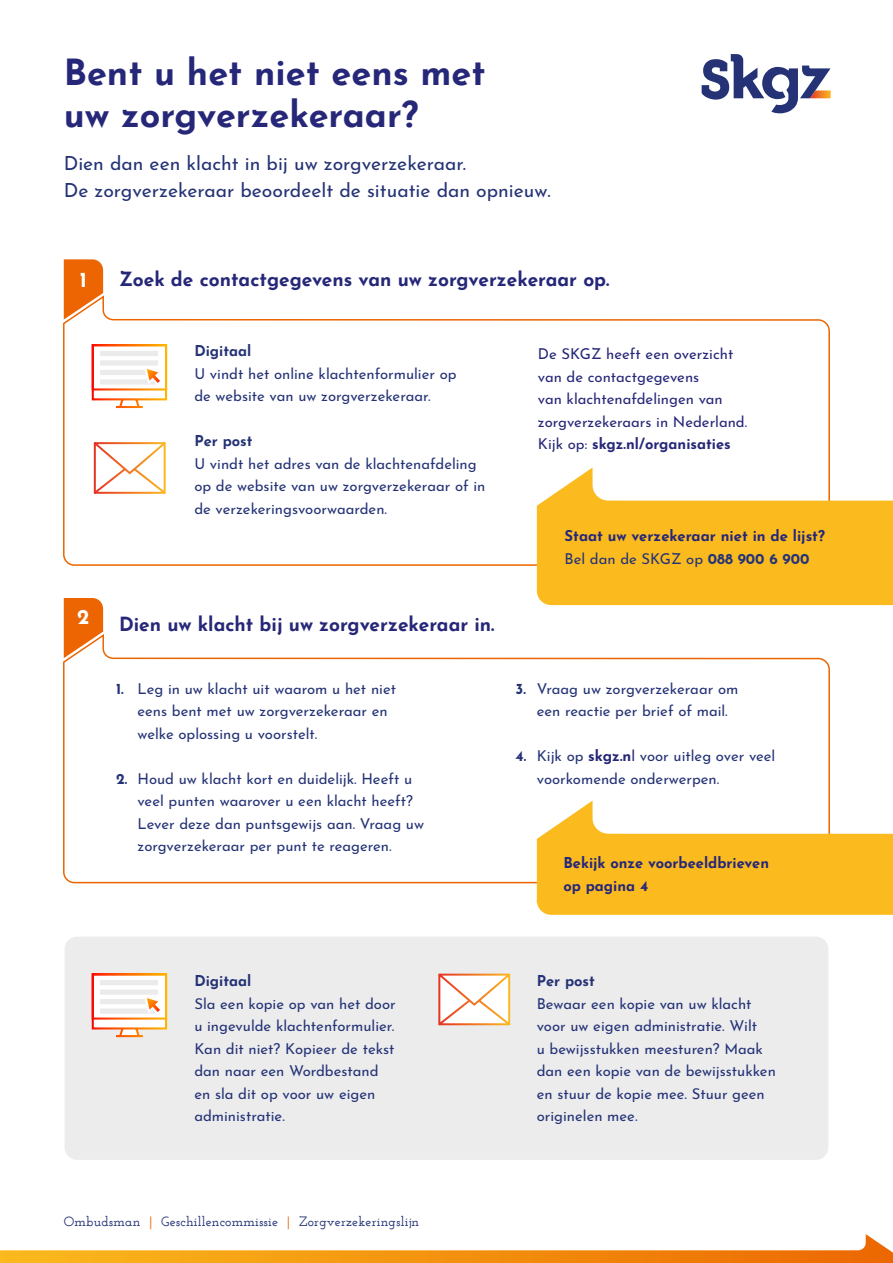
<style>
.page{position:relative;width:893px;height:1263px;background:#fff}
.page>*{position:absolute;margin:0;border:0;box-sizing:border-box;transform-origin:0 0}
.t1{font:700 36px/42px "Josefin Sans";color:#262778}
.t2{font:700 21px "Josefin Sans";color:#fff}
.t3{font:19.5px/27px "Josefin Sans";color:#253376}
.t4{font:700 19.5px "Josefin Sans";color:#262778}
.t5{font:15px/22.5px "Josefin Sans";color:#253376}
.t6{font:15px/22.5px "Josefin Sans";color:#262778}
.t7{font:700 15px/22.5px "Josefin Sans";color:#262778}
.t8{font:700 15px "Josefin Sans";color:#253376}
.t9{font:600 13.5px "Josefin Slab";letter-spacing:.015em;color:#253376}
.s1{font-weight:700}
.s2{font-weight:400;color:#253376}
.s3{color:#253376}
.s4{font-weight:700;color:#262778}
.s5{color:#262778}
.s6{color:#ec6502}
</style>
<div class="page">
<svg style="left:63px;top:632px;width:767px;height:252px"></svg>
<svg style="left:63px;top:294px;width:767px;height:273px"></svg>
<svg style="left:537px;top:467px;width:356px;height:138px;fill:#fbbb1f"></svg>
<div style="left:65px;top:936px;width:763px;height:224px;background:#ececed;border-radius:13px"></div>
<svg style="left:64px;top:259px;width:39px;height:61px"></svg>
<svg style="left:64px;top:598px;width:39px;height:60px"></svg>
<svg style="left:91px;top:343px;width:77px;height:67px"></svg>
<svg style="left:91px;top:973px;width:77px;height:65px"></svg>
<svg style="left:92px;top:440px;width:75px;height:56px"></svg>
<svg style="left:438px;top:973px;width:73px;height:53px;background:#fbe2d0"></svg>
<svg style="left:0;top:1234px;width:893px;height:29px"></svg>
<svg style="left:702px;top:54px;width:129px;height:59px"></svg>
<svg style="left:537px;top:801px;width:356px;height:114px"></svg>
<h1 class="t1" style="left:64px;top:46px;width:423px">Bent u het niet eens met uw zorgverzekeraar?</h1>
<h3 class="t3" style="left:64px;top:147px;width:488px">Dien dan een klacht in bij uw zorgverzekeraar.<br>De zorgverzekeraar beoordeelt de situatie dan opnieuw.</h3>
<h2 class="t2" style="left:80px;top:261px;width:9px">1</h2>
<h3 class="t4" style="left:119px;top:262px;width:492px">Zoek de contactgegevens van uw zorgverzekeraar op.</h3>
<h2 class="t2" style="left:77px;top:598px;width:14px">2</h2>
<p class="t8" style="left:194px;top:338px;width:59px">Digitaal</p>
<p class="t5" style="left:194px;top:360px;width:264px">U vindt het online klachtenformulier op de website van uw zorgverzekeraar.</p>
<p class="t8" style="left:194px;top:428px;width:60px">Per post</p>
<p class="t5" style="left:194px;top:450px;width:293px">U vindt het adres van de klachtenafdeling op de website van uw zorgverzekeraar of in de verzekeringsvoorwaarden.</p>
<h3 class="t4" style="left:119px;top:606px;width:377px">Dien uw klacht bij uw zorgverzekeraar in.</h3>
<p class="t5" style="left:137px;top:675px;width:260px;text-indent:-21px"><span class="s1">1.</span> Leg in uw klacht uit waarom u het niet eens bent met uw zorgverzekeraar en welke oplossing u voorstelt.</p>
<p class="t5" style="left:137px;top:765px;width:288px;text-indent:-21px"><span class="s1">2.</span> Houd uw klacht kort en duidelijk. Heeft u veel punten waarover u een klacht heeft?<br>Lever deze dan puntsgewijs aan. Vraag uw zorgverzekeraar per punt te reageren.</p>
<p class="t6" style="left:538px;top:341px;width:211px">De SKGZ heeft een overzicht van de contactgegevens<br>van klachtenafdelingen van zorgverzekeraars in Nederland.<br>Kijk op: <span class="s1">skgz.nl/organisaties</span></p>
<p class="t7" style="left:564px;top:522px;width:262px">Staat uw verzekeraar niet in de lijst?<br><span class="s2">Bel dan de SKGZ op</span> <span class="s3">088 900 6 900</span></p>
<p class="t5" style="left:537px;top:675px;width:203px;text-indent:-21px"><span class="s1">3.</span> Vraag uw zorgverzekeraar om een reactie per brief of mail.</p>
<p class="t5" style="left:537px;top:743px;width:240px;text-indent:-21px"><span class="s1">4.</span> Kijk op <span class="s4">skgz.n</span><span class="s5">l</span> voor uitleg over veel voorkomende onderwerpen.</p>
<p class="t7" style="left:563px;top:849px;width:207px">Bekijk onze voorbeeldbrieven op pagina 4</p>
<p class="t8" style="left:194px;top:968px;width:59px">Digitaal</p>
<p class="t5" style="left:194px;top:990px;width:203px">Sla een kopie op van het door u ingevulde klachtenformulier.<br>Kan dit niet? Kopieer de tekst dan naar een Wordbestand en sla dit op voor uw eigen administratie.</p>
<p class="t8" style="left:537px;top:968px;width:60px">Per post</p>
<p class="t5" style="left:537px;top:990px;width:241px">Bewaar een kopie van uw klacht voor uw eigen administratie. Wilt<br>u bewijsstukken meesturen? Maak dan een kopie van de bewijsstukken en stuur de kopie mee. Stuur geen originelen mee.</p>
<p class="t9" style="left:64px;top:1213px;width:357px">Ombudsman <span class="s6">|</span> Geschillencommissie <span class="s6">|</span> Zorgverzekeringslijn</p>
</div>
